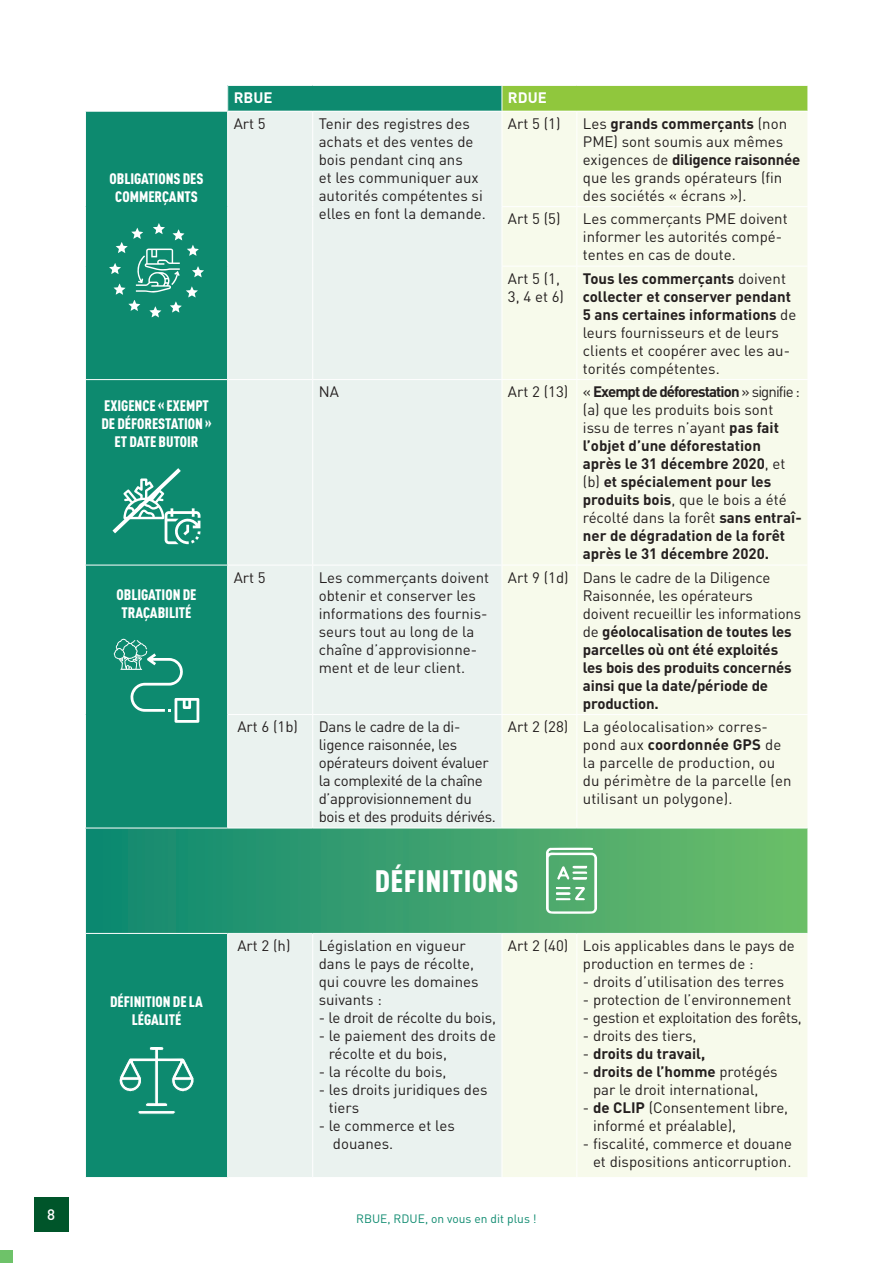
<style>
.page{position:relative;width:893px;height:1263px;background:#fff}
.page>*{position:absolute;margin:0;border:0;box-sizing:border-box;transform-origin:0 0}
.t1{font:900 condensed 30.6px "DIN Pro";letter-spacing:.02em;color:#fff}
.t2{font:15px/18px "DIN Pro";color:#241f1f}
.t3{font:700 15px/18px "DIN Pro";letter-spacing:-.01em;color:#241f1f}
.t4{font:15px/18px "DIN Pro";letter-spacing:-.02em;color:#241f1f}
.t5{font:900 condensed 15px/18px "DIN Pro";color:#fff;text-align:center}
.t6{font:700 15px "DIN Pro";color:#fff}
.t7{font:500 15px "DIN Pro";color:#fff}
.t8{font:12px "DIN Pro";color:#0d8a6f}
.s1{font-weight:700}
.s2{font-weight:400}
</style>
<div class="page">
<div style="left:34px;top:1197px;width:34px;height:34px;background:#00552a"></div>
<div style="left:0;top:1250px;width:13px;height:13px;background:#6ec269"></div>
<div style="left:228px;top:85px;width:274px;height:26px;background:#0d8a6f"></div>
<div style="left:502px;top:85px;width:306px;height:26px;background:#90c73d"></div>
<div style="left:86px;top:112px;width:141px;height:1065px;background:#0d8a6f"></div>
<div style="left:228px;top:112px;width:274px;height:1065px;background:#eaf2ef"></div>
<div style="left:503px;top:112px;width:304px;height:1065px;background:#f7faeb"></div>
<div style="left:85px;top:828px;width:723px;height:105px;background:linear-gradient(to right,#0d8772,#6fbe69)"></div>
<hr style="left:228px;top:85px;width:85px;height:1px;background:#fff">
<svg style="left:227px;top:86px;width:1px;height:25px"></svg>
<hr style="left:313px;top:85px;width:189px;height:1px;background:#fff">
<hr style="left:502px;top:85px;width:75px;height:1px;background:#fff">
<svg style="left:502px;top:86px;width:1px;height:25px"></svg>
<hr style="left:577px;top:85px;width:231px;height:1px;background:#fff">
<svg style="left:807px;top:86px;width:1px;height:25px"></svg>
<hr style="left:312px;top:112px;width:1px;height:95px;background:#fff">
<hr style="left:312px;top:207px;width:1px;height:59px;background:#fff">
<hr style="left:312px;top:266px;width:1px;height:113px;background:#fff">
<hr style="left:576px;top:112px;width:1px;height:94px;background:#fff">
<hr style="left:502px;top:206px;width:75px;height:1px;background:#fff">
<hr style="left:577px;top:206px;width:231px;height:1px;background:#fff">
<hr style="left:576px;top:207px;width:1px;height:59px;background:#fff">
<hr style="left:502px;top:266px;width:75px;height:1px;background:#fff">
<hr style="left:577px;top:266px;width:231px;height:1px;background:#fff">
<hr style="left:576px;top:266px;width:1px;height:113px;background:#fff">
<hr style="left:85px;top:379px;width:143px;height:1px;background:#fff">
<hr style="left:228px;top:379px;width:85px;height:1px;background:#fff">
<hr style="left:313px;top:379px;width:189px;height:1px;background:#fff">
<hr style="left:312px;top:380px;width:1px;height:185px;background:#fff">
<hr style="left:502px;top:379px;width:75px;height:1px;background:#fff">
<hr style="left:577px;top:379px;width:231px;height:1px;background:#fff">
<hr style="left:576px;top:380px;width:1px;height:185px;background:#fff">
<hr style="left:85px;top:565px;width:143px;height:1px;background:#fff">
<hr style="left:228px;top:565px;width:85px;height:1px;background:#fff">
<hr style="left:313px;top:565px;width:189px;height:1px;background:#fff">
<hr style="left:312px;top:565px;width:1px;height:149px;background:#fff">
<hr style="left:502px;top:565px;width:75px;height:1px;background:#fff">
<hr style="left:577px;top:565px;width:231px;height:1px;background:#fff">
<hr style="left:576px;top:565px;width:1px;height:149px;background:#fff">
<hr style="left:227px;top:714px;width:86px;height:1px;background:#fff">
<hr style="left:313px;top:714px;width:189px;height:1px;background:#fff">
<hr style="left:312px;top:715px;width:1px;height:113px;background:#fff">
<hr style="left:502px;top:714px;width:75px;height:1px;background:#fff">
<hr style="left:577px;top:714px;width:231px;height:1px;background:#fff">
<hr style="left:576px;top:715px;width:1px;height:113px;background:#fff">
<hr style="left:85px;top:828px;width:143px;height:1px;background:#fff">
<hr style="left:85px;top:828px;width:1px;height:105px;background:#fff">
<hr style="left:228px;top:828px;width:85px;height:1px;background:#fff">
<hr style="left:313px;top:828px;width:189px;height:1px;background:#fff">
<hr style="left:502px;top:828px;width:75px;height:1px;background:#fff">
<hr style="left:577px;top:828px;width:231px;height:1px;background:#fff">
<hr style="left:807px;top:828px;width:1px;height:105px;background:#fff">
<hr style="left:85px;top:933px;width:143px;height:1px;background:#fff">
<hr style="left:228px;top:933px;width:85px;height:1px;background:#fff">
<hr style="left:313px;top:933px;width:189px;height:1px;background:#fff">
<hr style="left:312px;top:934px;width:1px;height:243px;background:#fff">
<hr style="left:502px;top:933px;width:75px;height:1px;background:#fff">
<hr style="left:577px;top:933px;width:231px;height:1px;background:#fff">
<hr style="left:576px;top:934px;width:1px;height:243px;background:#fff">
<svg style="left:109px;top:223px;width:95px;height:94px;background:#2b9881"></svg>
<svg style="left:112px;top:468px;width:89px;height:76px;background:#3fa28c"></svg>
<svg style="left:114px;top:639px;width:85px;height:84px;background:#2d9982"></svg>
<svg style="left:546px;top:848px;width:51px;height:66px"></svg>
<svg style="left:118px;top:1037px;width:77px;height:77px;background:#339c85"></svg>
<p class="t7" style="left:47px;top:1204px;width:9px">8</p>
<p class="t5" style="left:110px;top:168px;width:95px">OBLIGATIONS DES<br>COMMERÇANTS</p>
<p class="t5" style="left:101px;top:395px;width:112px">EXIGENCE « EXEMPT<br>DE DÉFORESTATION »<br>ET DATE BUTOIR</p>
<p class="t5" style="left:117px;top:584px;width:81px">OBLIGATION DE<br>TRAÇABILITÉ</p>
<p class="t5" style="left:110px;top:991px;width:94px">DÉFINITION DE LA<br>LÉGALITÉ</p>
<p class="t6" style="left:234px;top:87px;width:40px">RBUE</p>
<p class="t6" style="left:508px;top:87px;width:40px">RDUE</p>
<p class="t2" style="left:234px;top:114px;width:34px">Art 5</p>
<p class="t2" style="left:319px;top:114px;width:169px">Tenir des registres des achats et des ventes de bois pendant cinq ans<br>et les communiquer aux autorités compétentes si elles en font la demande.</p>
<p class="t2" style="left:508px;top:114px;width:54px">Art 5 (1)</p>
<p class="t2" style="left:583px;top:114px;width:219px">Les <span class="s1">grands commerçants</span> (non<br>PME) sont soumis aux mêmes exigences de <span class="s1">diligence raisonnée </span>que les grands opérateurs (fin des sociétés « écrans »).</p>
<p class="t2" style="left:508px;top:209px;width:54px">Art 5 (5)</p>
<p class="t2" style="left:583px;top:209px;width:206px">Les commerçants PME doivent informer les autorités compé&shy;tentes en cas de doute.</p>
<p class="t2" style="left:508px;top:269px;width:58px">Art 5 (1,<br>3, 4 et 6)</p>
<p class="t2" style="left:583px;top:269px;width:215px"><span class="s1">Tous les commerçants</span> doivent <span class="s1">collecter et conserver pendant<br>5 ans certaines informations</span> de leurs fournisseurs et de leurs clients et coopérer avec les au&shy;torités compétentes.</p>
<p class="t2" style="left:319px;top:382px;width:22px">NA</p>
<p class="t3" style="left:583px;top:382px;width:220px;text-indent:-75px"><span class="s2">Art 2 (13) «</span> Exempt de déforestation <span class="s2">» signifie : (a) que les produits bois sont issu de terres n’ayant</span> pas fait l’objet d’une déforestation après le 31 décembre 2020<span class="s2">, et (b)</span> et spécialement pour les produits bois<span class="s2">, que le bois a été récolté dans la forêt</span> sans entraî&shy;ner de dégradation de la forêt après le 31 décembre 2020.</p>
<p class="t2" style="left:234px;top:567px;width:34px">Art 5</p>
<p class="t2" style="left:319px;top:567px;width:172px">Les commerçants doivent obtenir et conserver les informations des fournis&shy;seurs tout au long de la chaîne d’approvisionne&shy;ment et de leur client.</p>
<p class="t3" style="left:583px;top:567px;width:220px;text-indent:-75px"><span class="s2">Art 9 (1d) Dans le cadre de la Diligence<br>Raisonnée, les opérateurs doivent recueillir les informations de</span> géolocalisation de toutes les parcelles où ont été exploités les bois des produits concernés ainsi que la date/période de production.</p>
<p class="t2" style="left:237px;top:717px;width:62px">Art 6 (1b)</p>
<p class="t4" style="left:319px;top:717px;width:179px">Dans le cadre de la di&shy;ligence raisonnée, les opérateurs doivent évaluer la complexité de la chaîne d’approvisionnement du bois et des produits dérivés.</p>
<p class="t2" style="left:583px;top:717px;width:210px;text-indent:-75px">Art 2 (28) La géolocalisation» corres&shy;pond aux <span class="s1">coordonnée GPS</span> de la parcelle de production, ou du périmètre de la parcelle (en utilisant un polygone).</p>
<h1 class="t1" style="left:375px;top:857px;width:145px">DÉFINITIONS</h1>
<p class="t2" style="left:237px;top:936px;width:55px">Art 2 (h)</p>
<p class="t2" style="left:319px;top:936px;width:161px">Législation en vigueur dans le pays de récolte, qui couvre les domaines suivants :</p>
<p class="t2" style="left:319px;top:1008px;width:179px">- le droit de récolte du bois,</p>
<p class="t2" style="left:329px;top:1026px;width:169px;text-indent:-10px">- le paiement des droits de récolte et du bois,</p>
<p class="t2" style="left:319px;top:1062px;width:129px">- la récolte du bois,</p>
<p class="t2" style="left:329px;top:1080px;width:160px;text-indent:-10px">- les droits juridiques des tiers</p>
<p class="t2" style="left:333px;top:1116px;width:123px;text-indent:-14px">- le commerce et les douanes.</p>
<p class="t2" style="left:583px;top:936px;width:213px;text-indent:-75px">Art 2 (40) Lois applicables dans le pays de production en termes de :</p>
<p class="t2" style="left:583px;top:972px;width:203px">- droits d’utilisation des terres</p>
<p class="t2" style="left:583px;top:990px;width:210px">- protection de l’environnement</p>
<p class="t4" style="left:583px;top:1008px;width:220px">- gestion et exploitation des forêts,</p>
<p class="t2" style="left:583px;top:1026px;width:115px">- droits des tiers,</p>
<p class="t3" style="left:583px;top:1044px;width:124px"><span class="s2">-</span> droits du travail,</p>
<p class="t2" style="left:593px;top:1062px;width:186px;text-indent:-10px">- <span class="s1">droits de l’homme</span> protégés par le droit international,</p>
<p class="t2" style="left:593px;top:1098px;width:197px;text-indent:-10px">- <span class="s1">de CLIP</span> (Consentement libre, informé et préalable),</p>
<p class="t2" style="left:583px;top:1134px;width:211px;text-align:right">- fiscalité, commerce et douane et dispositions anticorruption.</p>
<p class="t8" style="left:356px;top:1211px;width:182px">RBUE, RDUE, on vous en dit plus !</p>
</div>
